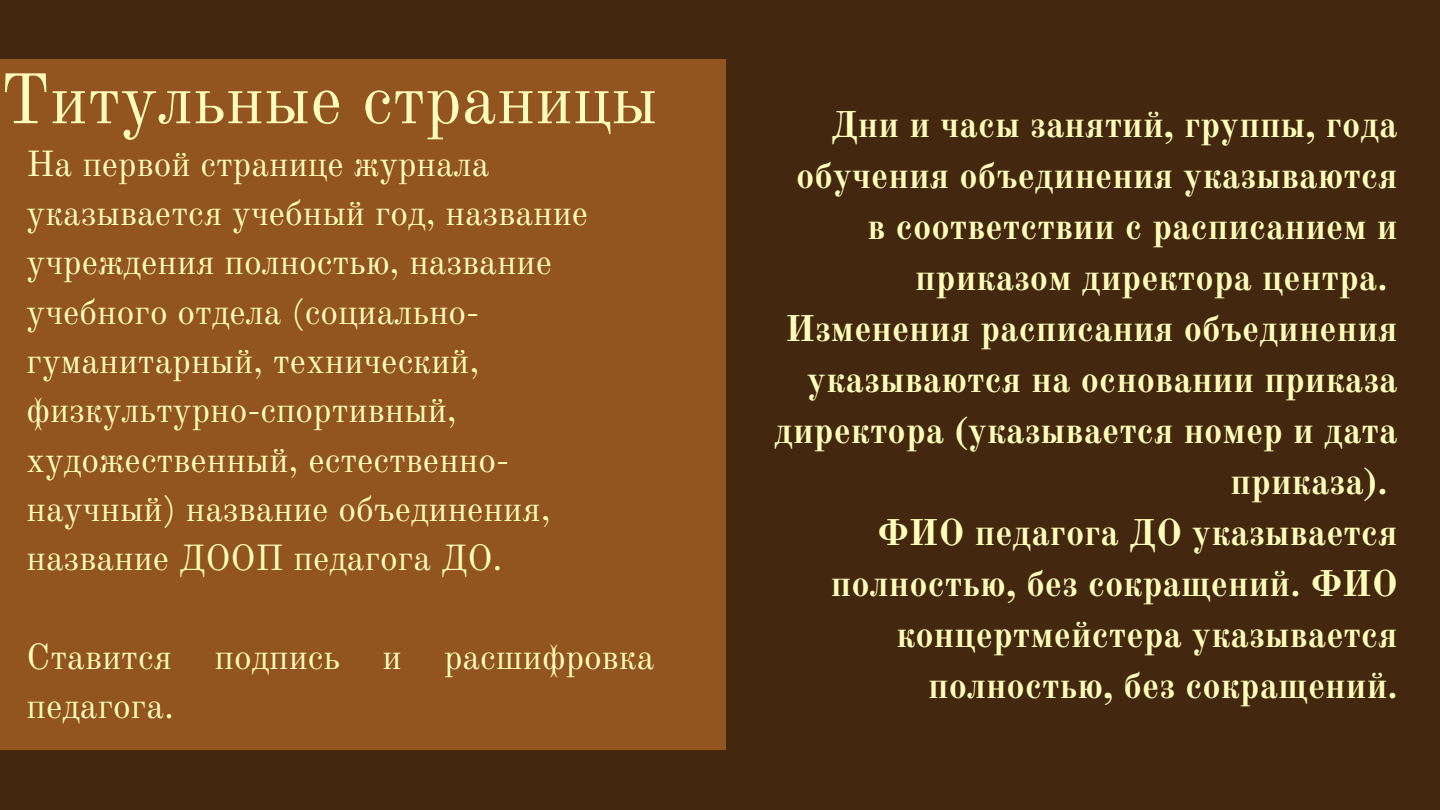
<style>
.page{position:relative;width:1440px;height:810px;background:#43270e}
.page>*{position:absolute;margin:0;border:0;box-sizing:border-box;transform-origin:0 0}
.t1{font:70px "Old Standard";color:#fffdb9}
.t2{font:700 36.4px/51px "Old Standard";color:#fffdb9;text-align:right}
.t3{font:35.6px/49.3px "Old Standard";color:#fffdb9}
</style>
<div class="page">
<div style="left:0;top:59px;width:726px;height:691px;background:#925520"></div>
<p class="t1" style="left:0;top:57px;width:659px">Титульные страницы</p>
<p class="t3" style="left:27px;top:139px;width:563px">На первой странице журнала указывается учебный год, название учреждения полностью, название учебного отдела (социально&shy;гуманитарный, технический, физкультурно-спортивный, художественный, естественно&shy;научный) название объединения, название ДООП педагога ДО.</p>
<p class="t3" style="left:27px;top:633px;width:630px">Ставится подпись и расшифровка педагога.</p>
<p class="t2" style="left:796px;top:99px;width:603px">Дни и часы занятий, группы, года обучения объединения указываются в соответствии с расписанием и приказом директора центра.</p>
<p class="t2" style="left:774px;top:303px;width:625px">Изменения расписания объединения указываются на основании приказа директора (указывается номер и дата приказа).</p>
<p class="t2" style="left:831px;top:507px;width:568px">ФИО педагога ДО указывается полностью, без сокращений. ФИО концертмейстера указывается полностью, без сокращений.</p>
</div>
